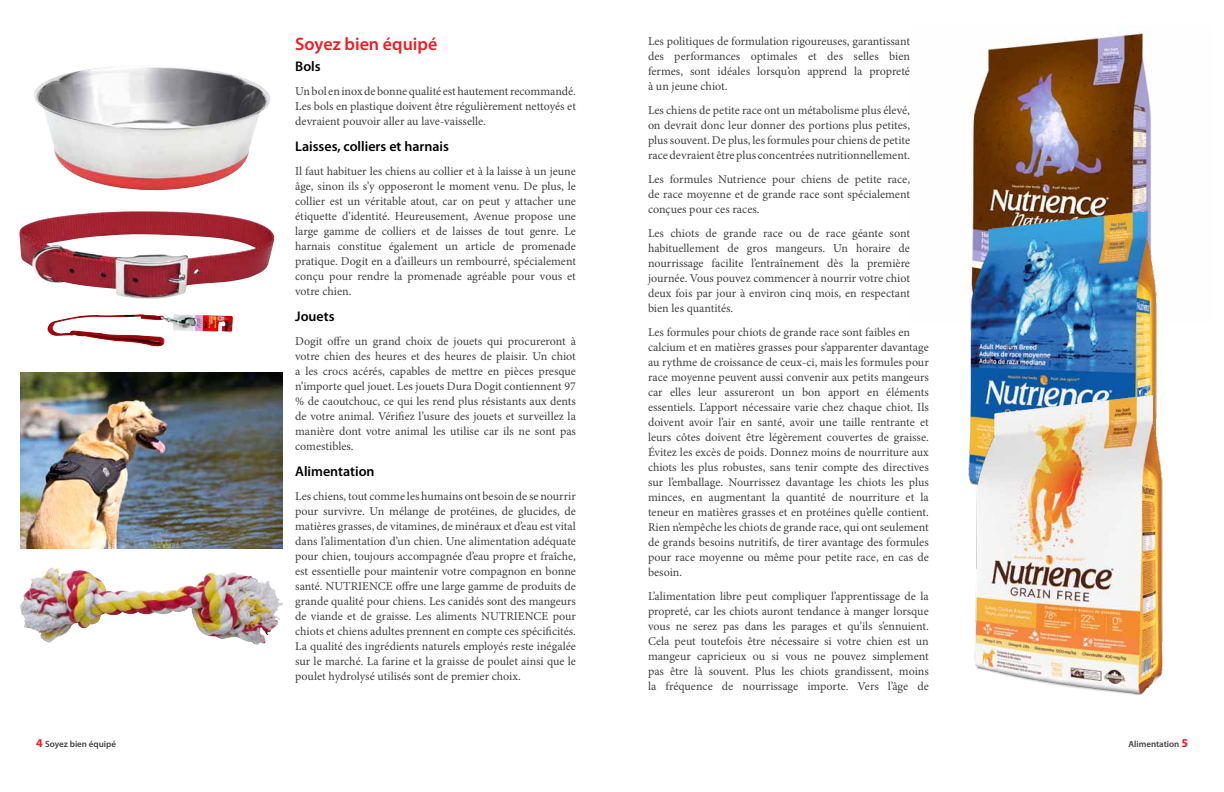
<style>
.page{position:relative;width:1224px;height:792px;background:#fff}
.page>*{position:absolute;margin:0;border:0;box-sizing:border-box;transform-origin:0 0}
.t1{font:600 18px "Myriad Pro";color:#ed1d24}
.t2{font:600 14px "Myriad Pro";color:#000}
.t3{font:12px/15px "Minion Pro";color:#414042;text-align:justify}
.t4{font:600 9px "Myriad Pro";color:#414042}
.s1{font-weight:700;font-size:12px;color:#ed1d24}
</style>
<div class="page">
<img style="left:19px;top:211px;width:256px;height:88px">
<img style="left:20px;top:373px;width:263px;height:175px">
<img style="left:34px;top:66px;width:236px;height:125px">
<img style="left:47px;top:314px;width:186px;height:33px">
<img style="left:20px;top:567px;width:258px;height:78px">
<img style="left:970px;top:25px;width:182px;height:154px">
<img style="left:968px;top:179px;width:189px;height:185px">
<img style="left:968px;top:364px;width:195px;height:332px">
<h1 class="t1" style="left:295px;top:32px;width:144px">Soyez bien équipé</h1>
<p class="t2" style="left:295px;top:57px;width:27px">Bols</p>
<p class="t3" style="left:295px;top:84px;width:282px">Un bol en inox de bonne qualité est hautement recommandé.<br>Les bols en plastique doivent être régulièrement nettoyés et devraient pouvoir aller au lave-vaisselle.</p>
<p class="t2" style="left:295px;top:137px;width:155px">Laisses, colliers et harnais</p>
<p class="t3" style="left:295px;top:164px;width:282px">Il faut habituer les chiens au collier et à la laisse à un jeune âge, sinon ils s’y opposeront le moment venu. De plus, le collier est un véritable atout, car on peut y attacher une étiquette d’identité. Heureusement, Avenue propose une large gamme de colliers et de laisses de tout genre. Le harnais constitue également un article de promenade pratique. Dogit en a d’ailleurs un rembourré, spécialement conçu pour rendre la promenade agréable pour vous et votre chien.</p>
<p class="t2" style="left:295px;top:307px;width:41px">Jouets</p>
<p class="t3" style="left:295px;top:334px;width:282px">Dogit offre un grand choix de jouets qui procureront à votre chien des heures et des heures de plaisir. Un chiot a les crocs acérés, capables de mettre en pièces presque n’importe quel jouet. Les jouets Dura Dogit contiennent 97 % de caoutchouc, ce qui les rend plus résistants aux dents de votre animal. Vérifiez l’usure des jouets et surveillez la manière dont votre animal les utilise car ils ne sont pas comestibles.</p>
<p class="t2" style="left:295px;top:462px;width:81px">Alimentation</p>
<p class="t3" style="left:295px;top:489px;width:282px">Les chiens, tout comme les humains ont besoin de se nourrir pour survivre. Un mélange de protéines, de glucides, de matières grasses, de vitamines, de minéraux et d’eau est vital dans l’alimentation d’un chien. Une alimentation adéquate pour chien, toujours accompagnée d’eau propre et fraîche, est essentielle pour maintenir votre compagnon en bonne santé. NUTRIENCE offre une large gamme de produits de grande qualité pour chiens. Les canidés sont des mangeurs de viande et de graisse. Les aliments NUTRIENCE pour chiots et chiens adultes prennent en compte ces spécificités.<br>La qualité des ingrédients naturels employés reste inégalée sur le marché. La farine et la graisse de poulet ainsi que le poulet hydrolysé utilisés sont de premier choix.</p>
<p class="t3" style="left:648px;top:34px;width:264px">Les politiques de formulation rigoureuses, garantissant des performances optimales et des selles bien fermes, sont idéales lorsqu’on apprend la propreté à un jeune chiot.</p>
<p class="t3" style="left:648px;top:103px;width:264px">Les chiens de petite race ont un métabolisme plus élevé, on devrait donc leur donner des portions plus petites, plus souvent. De plus, les formules pour chiens de petite race devraient être plus concentrées nutritionnellement.</p>
<p class="t3" style="left:648px;top:172px;width:264px">Les formules Nutrience pour chiens de petite race, de race moyenne et de grande race sont spécialement conçues pour ces races.</p>
<p class="t3" style="left:648px;top:226px;width:264px">Les chiots de grande race ou de race géante sont habituellement de gros mangeurs. Un horaire de nourrissage facilite l’entraînement dès la première journée. Vous pouvez commencer à nourrir votre chiot deux fois par jour à environ cinq mois, en respectant bien les quantités.</p>
<p class="t3" style="left:648px;top:325px;width:282px;text-align:left">Les formules pour chiots de grande race sont faibles en calcium et en matières grasses pour s’apparenter davantage au rythme de croissance de ceux-ci, mais les formules pour race moyenne peuvent aussi convenir aux petits mangeurs car elles leur assureront un bon apport en éléments essentiels. L’apport nécessaire varie chez chaque chiot. Ils doivent avoir l’air en santé, avoir une taille rentrante et leurs côtes doivent être légèrement couvertes de graisse.<br>Évitez les excès de poids. Donnez moins de nourriture aux chiots les plus robustes, sans tenir compte des directives sur l’emballage. Nourrissez davantage les chiots les plus minces, en augmentant la quantité de nourriture et la teneur en matières grasses et en protéines qu’elle contient.<br>Rien n’empêche les chiots de grande race, qui ont seulement de grands besoins nutritifs, de tirer avantage des formules pour race moyenne ou même pour petite race, en cas de besoin.</p>
<p class="t3" style="left:648px;top:589px;width:282px">L’alimentation libre peut compliquer l’apprentissage de la propreté, car les chiots auront tendance à manger lorsque vous ne serez pas dans les parages et qu’ils s’ennuient.<br>Cela peut toutefois être nécessaire si votre chien est un mangeur capricieux ou si vous ne pouvez simplement pas être là souvent. Plus les chiots grandissent, moins la fréquence de nourrissage importe. Vers l’âge de</p>
<p class="t4" style="left:36px;top:738px;width:82px"><span class="s1">4</span> Soyez bien équipé</p>
<p class="t4" style="left:1128px;top:738px;width:61px">Alimentation <span class="s1">5</span></p>
</div>
